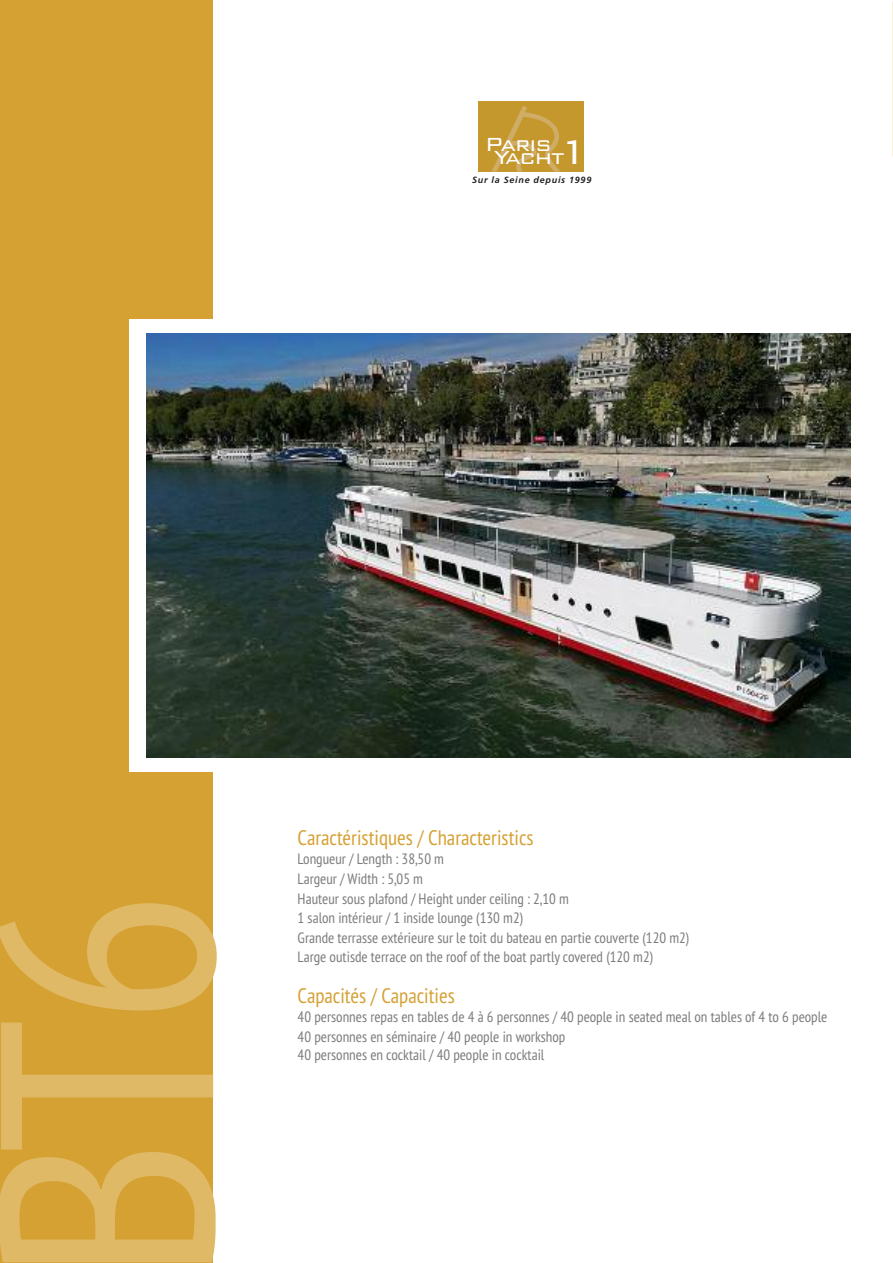
<style>
.page{position:relative;width:893px;height:1263px;background:#fff}
.page>*{position:absolute;margin:0;border:0;box-sizing:border-box;transform-origin:0 0}
.t1{font:condensed 303px "PT Sans";color:#e0b966}
.t2{font:300 25.35px "Bank Gothic";letter-spacing:-.05em;color:#fff}
.t3{font:condensed 21px "PT Sans";color:#d5a133}
.t4{font:condensed 15px/19.5px "PT Sans";color:#7d7c7d}
.t5{font:italic 700 9px "Frutiger";letter-spacing:.08em;color:#231f20}
.s1{font-size:45.9px}
</style>
<div class="page">
<div style="left:0;top:0;width:213px;height:1263px;background:#d5a133"></div>
<div style="left:129px;top:319px;width:169px;height:452px;background:#fff"></div>
<img style="left:146px;top:334px;width:704px;height:424px">
<div style="left:479px;top:102px;width:105px;height:70px;background:#c5982e"></div>
<svg style="left:492px;top:106px;width:69px;height:66px"></svg>
<h2 class="t2" style="left:485px;top:125px;width:68px">Paris</h2>
<h2 class="t2" style="left:493px;top:138px;width:99px">Yacht<span class="s1">1</span></h2>
<p class="t5" style="left:472px;top:176px;width:121px">Sur la Seine depuis 1999</p>
<h1 class="t1" style="left:-88px;top:1282px;width:394px;rotate:-90deg">BT6</h1>
<h3 class="t3" style="left:298px;top:824px;width:237px">Caractéristiques / Characteristics</h3>
<p class="t4" style="left:298px;top:849px;width:393px">Longueur / Length : 38,50 m<br>Largeur / Width : 5,05 m<br>Hauteur sous plafond / Height under ceiling : 2,10 m<br>1 salon intérieur / 1 inside lounge (130 m2)<br>Grande terrasse extérieure sur le toit du bateau en partie couverte (120 m2)<br>Large outisde terrace on the roof of the boat partly covered (120 m2)</p>
<h3 class="t3" style="left:298px;top:982px;width:159px">Capacités / Capacities</h3>
<p class="t4" style="left:298px;top:1007px;width:531px">40 personnes repas en tables de 4 à 6 personnes / 40 people in seated meal on tables of 4 to 6 people<br>40 personnes en séminaire / 40 people in workshop</p>
<p class="t4" style="left:298px;top:1044px;width:248px">40 personnes en cocktail / 40 people in cocktail</p>
</div>
